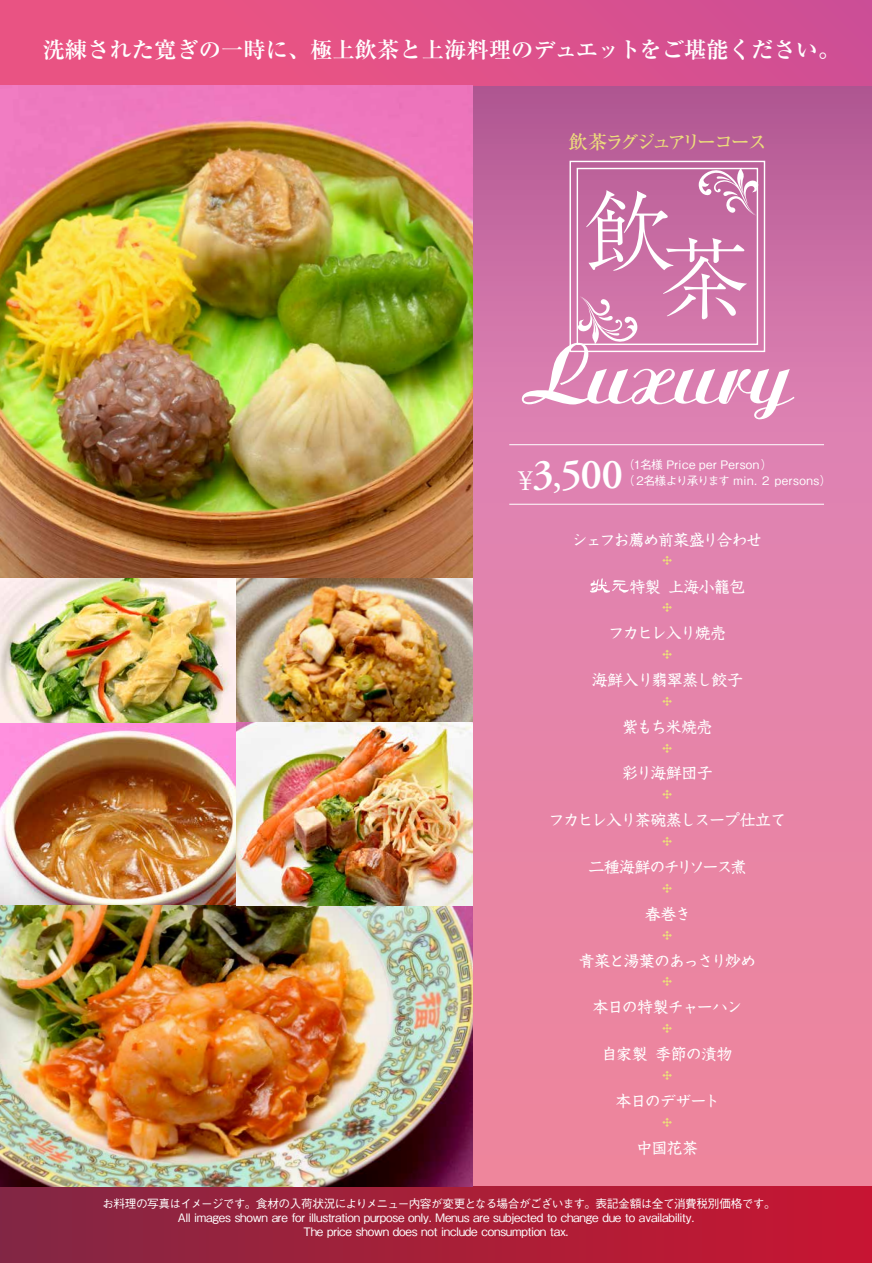
<style>
.page{position:relative;width:872px;height:1263px;background:#fff}
.page>*{position:absolute;margin:0;border:0;box-sizing:border-box;transform-origin:0 0}
.t1{font:700 89.25px "Candia Script SSK";color:#fff}
.t2{font:300 89.25px "Ryumin Pro";color:#fff}
.t3{font:600 42.45px "Adobe Garamond Pro";color:#fff}
.t4{font:700 22.35px "Ryumin Pro";color:#fff}
.t5{font:500 19.2px "Ryumin Pro";letter-spacing:-.165em;color:#edde7b}
.t6{font:500 15.9px "Kyoka ICA Pro";letter-spacing:-.065em;color:#fff}
.t7{font:500 15.9px "Kyoka ICA Pro";letter-spacing:-.085em;color:#fff}
.t8{font:500 15.9px "Kyoka ICA Pro";letter-spacing:-.115em;color:#fff}
.t9{font:500 15.9px "Kyoka ICA Pro";letter-spacing:-.095em;color:#fff}
.t10{font:500 15.9px "Kyoka ICA Pro";letter-spacing:-.04em;color:#fff}
.t11{font:500 11.7px/13.8px "Gothic BBB Pro";letter-spacing:-.025em;color:#fff;text-align:center}
.t12{font:500 11.7px/16.5px "Gothic BBB Pro";letter-spacing:.03em;color:#fff}
.t13{font:500 9.6px "Gothic BBB Pro";color:#edde7b}
.s1{font-weight:400;font-size:29.7px}
.s2{font-weight:400}
</style>
<div class="page">
<svg style="left:472px;top:85px;width:400px;height:1101px;background:#e07ea6"></svg>
<div style="left:0;top:0;width:872px;height:85px;background:linear-gradient(to right,#ef547f,#d04f94)"></div>
<div style="left:0;top:1186px;width:872px;height:77px;background:linear-gradient(to right,#832843,#c81631)"></div>
<img style="left:0;top:85px;width:472px;height:493px">
<img style="left:0;top:723px;width:236px;height:183px">
<img style="left:0;top:578px;width:236px;height:145px">
<img style="left:236px;top:578px;width:236px;height:145px">
<img style="left:0;top:906px;width:472px;height:280px">
<img style="left:236px;top:723px;width:236px;height:183px">
<svg style="left:590px;top:578px;width:39px;height:15px"></svg>
<hr style="left:509px;top:444px;width:315px;height:1px;background:#fff">
<hr style="left:509px;top:504px;width:315px;height:1px;background:#fff">
<svg style="left:569px;top:160px;width:197px;height:193px;background:#cd77a9"></svg>
<div style="left:576px;top:168px;width:182px;height:177px;border:1px solid #fff"></div>
<h3 class="t4" style="left:43px;top:32px;width:799px">洗練された寛ぎの一時に、極上飲茶と上海料理のデュエットをご堪能ください。</h3>
<h3 class="t5" style="left:569px;top:127px;width:200px">飲茶ラグジュアリーコース</h3>
<h1 class="t2" style="left:584px;top:162px;width:91px">飲</h1>
<h1 class="t2" style="left:661px;top:209px;width:91px">茶</h1>
<h1 class="t1" style="left:527px;top:327px;width:268px">Luxury</h1>
<h2 class="t3" style="left:518px;top:450px;width:107px"><span class="s1">¥</span>3<span class="s2">,</span>500</h2>
<p class="t12" style="left:622px;top:454px;width:210px">（1名様 Price per Person）<br>（ 2名様より承ります min. 2 persons）</p>
<h3 class="t6" style="left:572px;top:527px;width:192px">シェフお薦め前菜盛り合わせ</h3>
<p class="t13" style="left:662px;top:553px;width:11px">❖</p>
<h3 class="t6" style="left:629px;top:574px;width:117px">特製 上海小籠包</h3>
<p class="t13" style="left:662px;top:600px;width:11px">❖</p>
<h3 class="t9" style="left:608px;top:621px;width:119px">フカヒレ入り焼売</h3>
<p class="t13" style="left:662px;top:647px;width:11px">❖</p>
<h3 class="t6" style="left:591px;top:667px;width:153px">海鮮入り翡翠蒸し餃子</h3>
<p class="t13" style="left:662px;top:693px;width:11px">❖</p>
<h3 class="t6" style="left:622px;top:714px;width:92px">紫もち米焼売</h3>
<p class="t13" style="left:662px;top:740px;width:11px">❖</p>
<h3 class="t6" style="left:622px;top:761px;width:92px">彩り海鮮団子</h3>
<p class="t13" style="left:662px;top:787px;width:11px">❖</p>
<h3 class="t7" style="left:548px;top:808px;width:239px">フカヒレ入り茶碗蒸しスープ仕立て</h3>
<p class="t13" style="left:662px;top:834px;width:11px">❖</p>
<h3 class="t8" style="left:588px;top:854px;width:159px">二種海鮮のチリソース煮</h3>
<p class="t13" style="left:662px;top:880px;width:11px">❖</p>
<h3 class="t6" style="left:645px;top:901px;width:48px">春巻き</h3>
<p class="t13" style="left:662px;top:927px;width:11px">❖</p>
<h3 class="t6" style="left:579px;top:948px;width:179px">青菜と湯葉のあっさり炒め</h3>
<p class="t13" style="left:662px;top:974px;width:11px">❖</p>
<h3 class="t6" style="left:592px;top:995px;width:151px">本日の特製チャーハン</h3>
<p class="t13" style="left:662px;top:1021px;width:11px">❖</p>
<h3 class="t10" style="left:601px;top:1042px;width:132px">自家製 季節の漬物</h3>
<p class="t13" style="left:662px;top:1068px;width:11px">❖</p>
<h3 class="t6" style="left:615px;top:1088px;width:106px">本日のデザート</h3>
<p class="t13" style="left:662px;top:1114px;width:11px">❖</p>
<h3 class="t6" style="left:636px;top:1135px;width:63px">中国花茶</h3>
<p class="t11" style="left:102px;top:1196px;width:675px">お料理の写真はイメージです。食材の入荷状況によりメニュー内容が変更となる場合がございます。表記金額は全て消費税別価格です。<br>All images shown are for illustration purpose only. Menus are subjected to change due to availability.<br>The price shown does not include consumption tax.</p>
</div>
